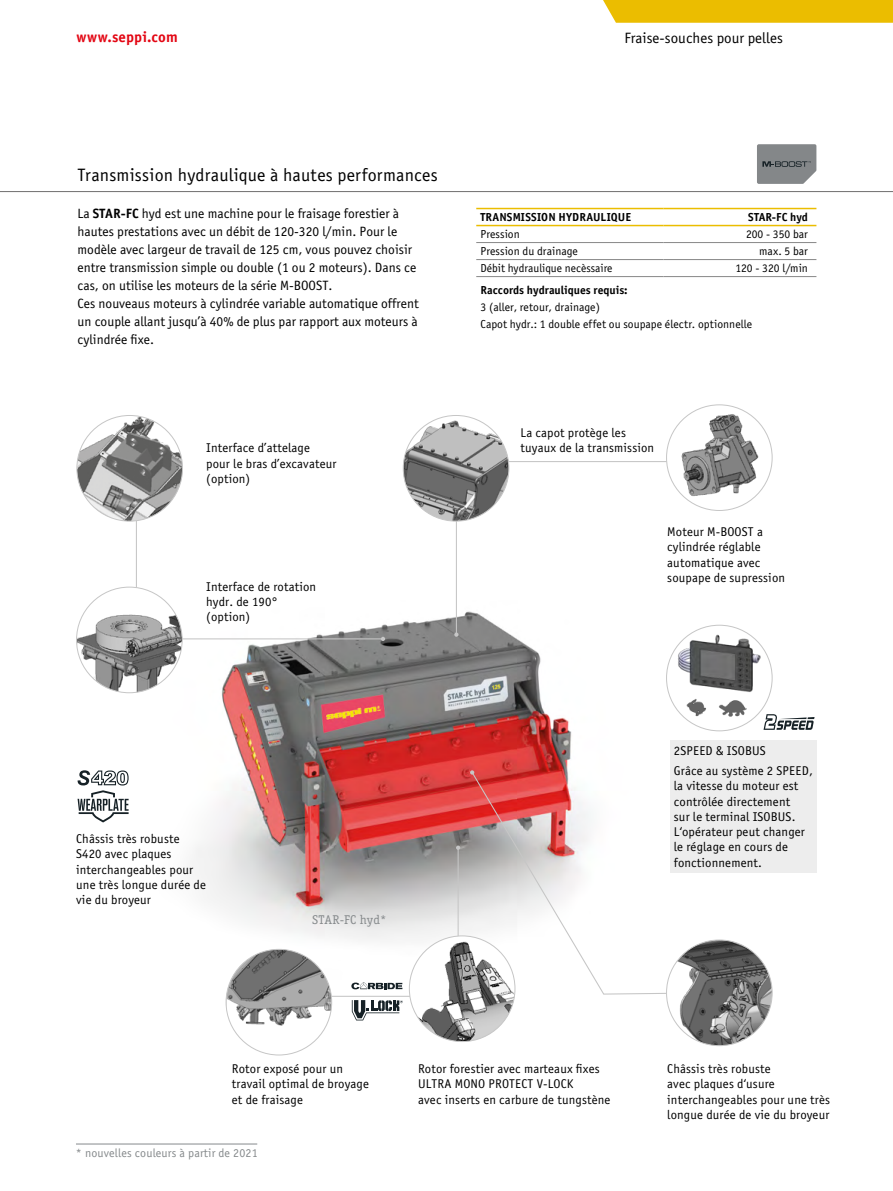
<style>
.page{position:relative;width:893px;height:1191px;background:#fff}
.page>*{position:absolute;margin:0;border:0;box-sizing:border-box;transform-origin:0 0}
.t1{font:18px "Officina Sans Book ITC";letter-spacing:.01em;color:#000}
.t2{font:15px "Officina Sans Book ITC";color:#000}
.t3{font:15px "Officina Sans Bold ITC";letter-spacing:.005em;color:#e30613}
.t4{font:13.5px/18px "Officina Sans Book ITC";color:#000}
.t5{font:12.75px/15.3px "Officina Sans Book ITC";letter-spacing:.01em;color:#000}
.t6{font:12.75px "Officina Serif ITC";letter-spacing:.01em;color:#868a8c}
.t7{font:12px "Officina Sans Book ITC";letter-spacing:.01em;color:#868a8c}
.t8{font:11.7px/17px "Officina Sans Book ITC";color:#000}
.t9{font:11.7px "Officina Sans Bold ITC";color:#000}
.s1{font-family:"Officina Sans Bold ITC"}
</style>
<div class="page">
<div style="left:603px;top:0;width:290px;height:23px;background:#ebbd00"></div>
<hr style="left:0;top:191px;width:893px;height:1px;background:#706f6f">
<img style="left:137px;top:600px;width:435px;height:378px">
<hr style="left:156px;top:638px;width:227px;height:1px;background:#c6c6c6">
<svg style="left:381px;top:637px;width:4px;height:4px"></svg>
<hr style="left:136px;top:459px;width:1px;height:184px;background:#c6c6c6">
<hr style="left:480px;top:461px;width:227px;height:1px;background:#c6c6c6">
<hr style="left:263px;top:995px;width:230px;height:1px;background:#c6c6c6">
<hr style="left:456px;top:471px;width:1px;height:163px;background:#c6c6c6">
<svg style="left:454px;top:632px;width:5px;height:5px"></svg>
<img style="left:666px;top:405px;width:106px;height:105px;border-radius:53px">
<img style="left:226px;top:949px;width:106px;height:106px;border-radius:53px">
<img style="left:77px;top:415px;width:105px;height:106px;border-radius:53px">
<img style="left:77px;top:587px;width:105px;height:106px;border-radius:53px">
<img style="left:403px;top:415px;width:106px;height:106px;border-radius:53px">
<svg style="left:471px;top:771px;width:236px;height:224px"></svg>
<svg style="left:470px;top:770px;width:4px;height:4px"></svg>
<hr style="left:458px;top:847px;width:1px;height:126px;background:#c6c6c6">
<svg style="left:456px;top:845px;width:4px;height:5px"></svg>
<img style="left:409px;top:936px;width:106px;height:105px;border-radius:53px">
<img style="left:666px;top:940px;width:106px;height:105px;border-radius:53px">
<svg style="left:351px;top:982px;width:51px;height:7px"></svg>
<svg style="left:352px;top:1000px;width:51px;height:20px"></svg>
<img style="left:666px;top:625px;width:106px;height:101px">
<img style="left:680px;top:699px;width:32px;height:19px">
<svg style="left:763px;top:714px;width:52px;height:16px"></svg>
<svg style="left:78px;top:770px;width:51px;height:52px"></svg>
<svg style="left:757px;top:144px;width:59px;height:40px;background:#848789"></svg>
<img style="left:717px;top:697px;width:33px;height:20px">
<hr style="left:476px;top:276px;width:187px;height:1px;background:#878787">
<hr style="left:663px;top:276px;width:153px;height:1px;background:#878787">
<hr style="left:476px;top:242px;width:187px;height:1px;background:#878787">
<hr style="left:663px;top:242px;width:153px;height:1px;background:#878787">
<hr style="left:476px;top:259px;width:187px;height:1px;background:#878787">
<hr style="left:663px;top:259px;width:153px;height:1px;background:#878787">
<hr style="left:476px;top:208px;width:187px;height:1px;background:#ebbd00">
<hr style="left:663px;top:208px;width:153px;height:1px;background:#ebbd00">
<hr style="left:476px;top:225px;width:187px;height:1px;background:#ebbd00">
<hr style="left:663px;top:225px;width:153px;height:1px;background:#ebbd00">
<div style="left:670px;top:740px;width:146px;height:132px;background:#ededed"></div>
<hr style="left:76px;top:1143px;width:181px;height:1px;background:#868a8c">
<p class="t3" style="left:77px;top:26px;width:103px">www.seppi.com</p>
<p class="t2" style="left:624px;top:28px;width:160px">Fraise-souches pour pelles</p>
<h1 class="t1" style="left:78px;top:163px;width:362px">Transmission hydraulique à hautes performances</h1>
<p class="t4" style="left:78px;top:203px;width:343px">La <span class="s1">STAR-FC</span> hyd est une machine pour le fraisage forestier à hautes prestations avec un débit de 120-320 l/min. Pour le modèle avec largeur de travail de 125 cm, vous pouvez choisir entre transmission simple ou double (1 ou 2 moteurs). Dans ce cas, on utilise les moteurs de la série M-BOOST.<br>Ces nouveaus moteurs à cylindrée variable automatique offrent un couple allant jusqu’à 40% de plus par rapport aux moteurs à cylindrée fixe.</p>
<p class="t9" style="left:481px;top:209px;width:152px">TRANSMISSION HYDRAULIQUE</p>
<p class="t9" style="left:748px;top:209px;width:61px">STAR-FC hyd</p>
<p class="t8" style="left:480px;top:225px;width:41px">Pression</p>
<p class="t8" style="left:746px;top:225px;width:63px">200 - 350 bar</p>
<p class="t8" style="left:480px;top:242px;width:99px">Pression du drainage</p>
<p class="t8" style="left:759px;top:242px;width:50px">max. 5 bar</p>
<p class="t8" style="left:480px;top:259px;width:134px">Débit hydraulique necèssaire</p>
<p class="t8" style="left:735px;top:259px;width:74px">120 - 320 l/min</p>
<p class="t9" style="left:480px;top:282px;width:149px">Raccords hydrauliques requis:</p>
<p class="t8" style="left:480px;top:298px;width:273px">3 (aller, retour, drainage)<br>Capot hydr.: 1 double effet ou soupape électr. optionnelle</p>
<p class="t5" style="left:206px;top:440px;width:132px">Interface d’attelage pour le bras d’excavateur (option)</p>
<p class="t5" style="left:206px;top:578px;width:111px">Interface de rotation hydr. de 190° (option)</p>
<p class="t5" style="left:76px;top:830px;width:131px">Châssis très robuste<br>S420 avec plaques interchangeables pour une très longue durée de vie du broyeur</p>
<p class="t6" style="left:312px;top:911px;width:76px">STAR-FC hyd*</p>
<p class="t5" style="left:521px;top:424px;width:135px">La capot protège les tuyaux de la transmission</p>
<p class="t5" style="left:667px;top:523px;width:119px">Moteur M-BOOST a cylindrée réglable automatique avec soupape de supression</p>
<p class="t5" style="left:674px;top:741px;width:140px;line-height:19.5px">2SPEED &amp; ISOBUS<br>Grâce au système 2 SPEED,</p>
<p class="t5" style="left:674px;top:778px;width:133px">la vitesse du moteur est contrôlée directement sur le terminal ISOBUS.<br>L‘opérateur peut changer le réglage en cours de fonctionnement.</p>
<p class="t5" style="left:232px;top:1060px;width:139px">Rotor exposé pour un travail optimal de broyage et de fraisage</p>
<p class="t7" style="left:76px;top:1145px;width:183px">* nouvelles couleurs à partir de 2021</p>
<p class="t5" style="left:418px;top:1060px;width:194px">Rotor forestier avec marteaux fixes<br>ULTRA MONO PROTECT V-LOCK<br>avec inserts en carbure de tungstène</p>
<p class="t5" style="left:667px;top:1060px;width:164px">Châssis très robuste<br>avec plaques d‘usure interchangeables pour une très longue durée de vie du broyeur</p>
</div>
